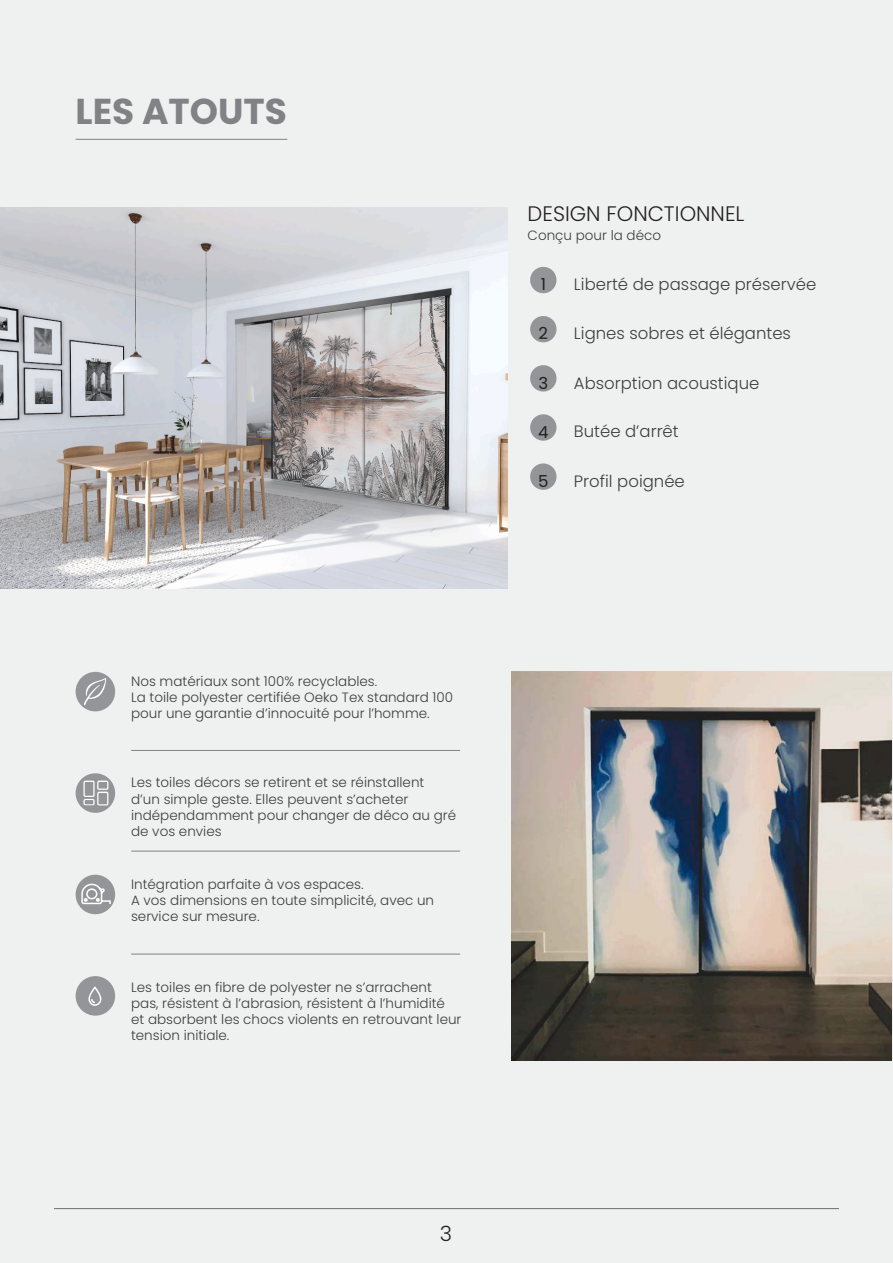
<style>
.page{position:relative;width:893px;height:1263px;background:#eff0f0}
.page>*{position:absolute;margin:0;border:0;box-sizing:border-box;transform-origin:0 0}
.t1{font:700 36px "Poppins";color:#808285}
.t2{font:300 21px "Poppins";color:#231f20}
.t3{font:300 16.5px "Poppins";color:#3e3e3f}
.t4{font:16.5px "Poppins";color:#231f20}
.t5{font:300 13.5px/16.2px "Poppins";color:#3e3e3f}
</style>
<div class="page">
<hr style="left:54px;top:1208px;width:785px;height:1px;background:#6c6d70">
<div style="left:530px;top:267px;width:26px;height:26px;background:#939598;border-radius:50%"></div>
<hr style="left:76px;top:139px;width:211px;height:1px;background:#808285">
<div style="left:76px;top:672px;width:39px;height:39px;background:#939598;border-radius:50%"></div>
<div style="left:76px;top:976px;width:39px;height:40px;background:#939598;border-radius:50%"></div>
<svg style="left:76px;top:773px;width:39px;height:40px"></svg>
<div style="left:76px;top:875px;width:39px;height:39px;background:#939598;border-radius:50%"></div>
<img style="left:512px;top:672px;width:380px;height:388px">
<hr style="left:131px;top:750px;width:329px;height:1px;background:#808285">
<hr style="left:131px;top:851px;width:329px;height:1px;background:#808285">
<hr style="left:131px;top:954px;width:329px;height:1px;background:#808285">
<div style="left:530px;top:316px;width:26px;height:26px;background:#939598;border-radius:50%"></div>
<div style="left:530px;top:365px;width:26px;height:26px;background:#939598;border-radius:50%"></div>
<div style="left:530px;top:414px;width:26px;height:27px;background:#939598;border-radius:50%"></div>
<div style="left:530px;top:463px;width:26px;height:27px;background:#939598;border-radius:50%"></div>
<img style="left:0;top:208px;width:508px;height:380px">
<svg style="left:83px;top:678px;width:23px;height:27px"></svg>
<svg style="left:83px;top:781px;width:25px;height:24px"></svg>
<svg style="left:81px;top:883px;width:31px;height:22px"></svg>
<svg style="left:88px;top:986px;width:14px;height:20px"></svg>
<p class="t1" style="left:76px;top:91px;width:213px">LES ATOUTS</p>
<p class="t2" style="left:528px;top:202px;width:218px">DESIGN FONCTIONNEL</p>
<p class="t5" style="left:528px;top:227px;width:135px">Conçu pour la déco</p>
<p class="t4" style="left:541px;top:275px;width:7px">1</p>
<p class="t4" style="left:539px;top:324px;width:11px">2</p>
<p class="t4" style="left:538px;top:373px;width:11px">3</p>
<p class="t4" style="left:538px;top:422px;width:12px">4</p>
<p class="t4" style="left:538px;top:471px;width:12px">5</p>
<p class="t3" style="left:574px;top:275px;width:244px">Liberté de passage préservée</p>
<p class="t3" style="left:574px;top:324px;width:219px">Lignes sobres et élégantes</p>
<p class="t3" style="left:574px;top:373px;width:187px">Absorption acoustique</p>
<p class="t3" style="left:574px;top:422px;width:106px">Butée d’arrêt</p>
<p class="t3" style="left:574px;top:471px;width:112px">Profil poignée</p>
<p class="t5" style="left:131px;top:673px;width:248px">Nos matériaux sont 100% recyclables.</p>
<p class="t5" style="left:131px;top:689px;width:324px">La toile polyester certifiée Oeko Tex standard 100 pour une garantie d’innocuité pour l’homme.</p>
<p class="t5" style="left:131px;top:775px;width:327px">Les toiles décors se retirent et se réinstallent d’un simple geste. Elles peuvent s’acheter indépendamment pour changer de déco au gré de vos envies</p>
<p class="t5" style="left:131px;top:876px;width:234px">Intégration parfaite à vos espaces.</p>
<p class="t5" style="left:131px;top:892px;width:305px">A vos dimensions en toute simplicité, avec un service sur mesure.</p>
<p class="t5" style="left:131px;top:979px;width:332px">Les toiles en fibre de polyester ne s’arrachent pas, résistent à l’abrasion, résistent à l’humidité et absorbent les chocs violents en retrouvant leur tension initiale.</p>
<h2 class="t2" style="left:440px;top:1221px;width:14px">3</h2>
</div>
